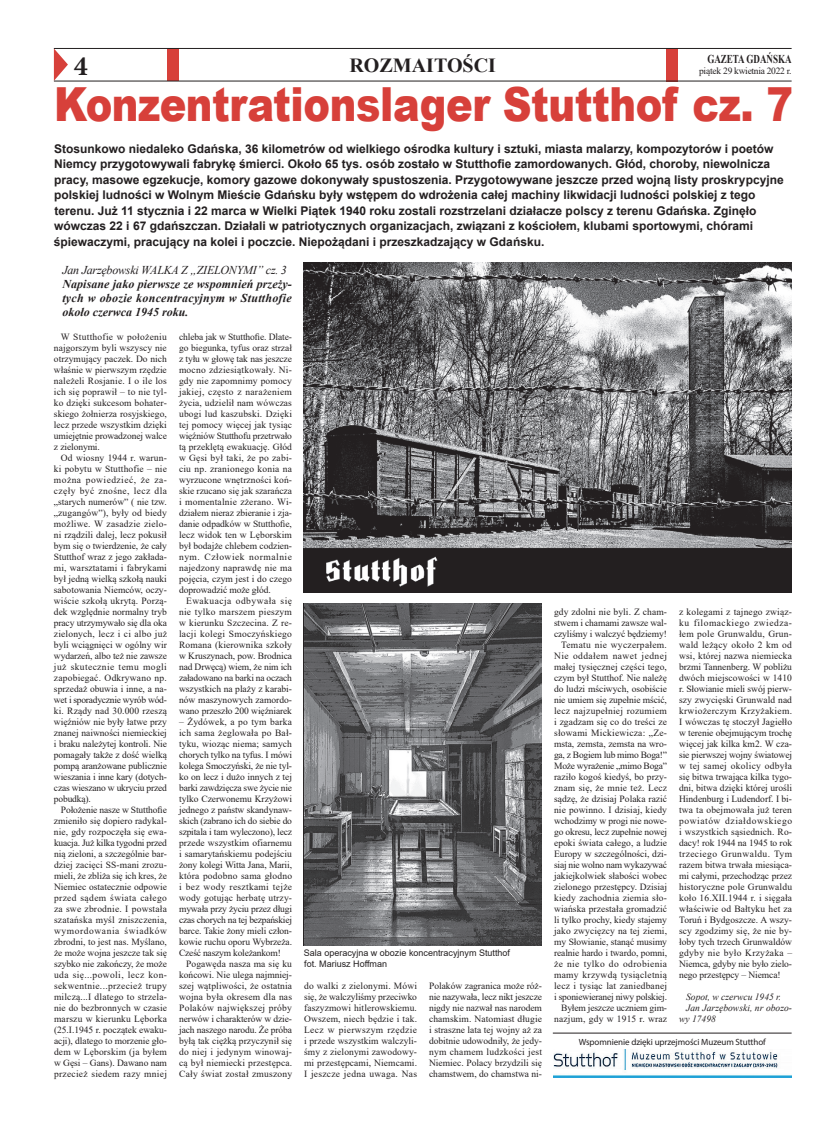
<style>
.page{position:relative;width:820px;height:1134px;background:#fff}
.page>*{position:absolute;margin:0;border:0;box-sizing:border-box;transform-origin:0 0}
.t1{font:900 47px "Arial";letter-spacing:-.01em;color:#d7403a;scale:.85 1}
.t2{font:700 28px "Minion Pro";color:#231f20}
.t3{font:700 20px "Times New Roman";color:#231f20}
.t4{font:700 12px/15.5px "Arial";color:#231f20}
.t5{font:italic 700 12px/14px "Times New Roman";letter-spacing:.02em;color:#231f20;text-align:justify}
.t6{font:italic 12px "Times New Roman";letter-spacing:-.02em;color:#231f20}
.t7{font:700 12px "Times New Roman";color:#231f20;scale:.75 1}
.t8{font:9.5px/11px "Times New Roman";color:#231f20;text-align:justify}
.t9{font:italic 9.5px "Times New Roman";color:#231f20}
.t10{font:9.5px "Times New Roman";letter-spacing:-.03em;color:#231f20}
.t11{font:9px/11px "Arial";color:#231f20}
.t12{font:9px "Myriad Pro";letter-spacing:-.01em;color:#231f20}
</style>
<div class="page">
<svg style="left:54px;top:49px;width:14px;height:32px"></svg>
<div style="left:167px;top:48px;width:12px;height:33px;background:#d7403a"></div>
<div style="left:666px;top:48px;width:11px;height:33px;background:#d7403a"></div>
<hr style="left:54px;top:48px;width:737px;height:1px;background:#231f20">
<hr style="left:54px;top:81px;width:737px;height:1px;background:#231f20">
<img style="left:553px;top:1050px;width:238px;height:27px">
<hr style="left:552px;top:1033px;width:239px;height:1px;background:#231f20">
<img style="left:303px;top:263px;width:488px;height:330px">
<img style="left:303px;top:604px;width:238px;height:341px">
<p class="t7" style="left:707px;top:51px;width:114px">GAZETA GDAŃSKA</p>
<h2 class="t2" style="left:74px;top:46px;width:15px">4</h2>
<h3 class="t3" style="left:349px;top:50px;width:148px">ROZMAITOŚCI</h3>
<p class="t10" style="left:698px;top:64px;width:94px">piątek 29 kwietnia 2022 r.</p>
<h1 class="t1" style="left:54px;top:70px;width:870px">Konzentrationslager Stutthof cz. 7</h1>
<p class="t4" style="left:54px;top:141px;width:731px">Stosunkowo niedaleko Gdańska, 36 kilometrów od wielkiego ośrodka kultury i sztuki, miasta malarzy, kompozytorów i poetów Niemcy przygotowywali fabrykę śmierci. Około 65 tys. osób zostało w Stutthofie zamordowanych. Głód, choroby, niewolnicza pracy, masowe egzekucje, komory gazowe dokonywały spustoszenia. Przygotowywane jeszcze przed wojną listy proskrypcyjne polskiej ludności w Wolnym Mieście Gdańsku były wstępem do wdrożenia całej machiny likwidacji ludności polskiej z tego terenu. Już 11 stycznia i 22 marca w Wielki Piątek 1940 roku zostali rozstrzelani działacze polscy z terenu Gdańska. Zginęło wówczas 22 i 67 gdańszczan. Działali w patriotycznych organizacjach, związani z kościołem, klubami sportowymi, chórami śpiewaczymi, pracujący na kolei i poczcie. Niepożądani i przeszkadzający w Gdańsku.</p>
<p class="t6" style="left:62px;top:262px;width:226px">Jan Jarzębowski WALKA Z „ZIELONYMI” cz. 3</p>
<p class="t5" style="left:62px;top:277px;width:231px">Napisane jako pierwsze ze wspomnień przeży&shy;tych w obozie koncentracyjnym w Stutthofie około czerwca 1945 roku.</p>
<p class="t8" style="left:54px;top:331px;width:114px;text-indent:7px">W Stutthofie w położeniu najgorszym byli wszyscy nie otrzymujący paczek. Do nich właśnie w pierwszym rzędzie należeli Rosjanie. I o ile los ich się poprawił – to nie tyl&shy;ko dzięki sukcesom bohater&shy;skiego żołnierza rosyjskiego, lecz przede wszystkim dzięki umiejętnie prowadzonej walce z zielonymi.</p>
<p class="t8" style="left:54px;top:452px;width:114px;text-indent:7px">Od wiosny 1944 r. warun&shy;ki pobytu w Stutthofie – nie można powiedzieć, że za&shy;częły być znośne, lecz dla „starych numerów” ( nie tzw. „zugangów”), były od biedy możliwe. W zasadzie zielo&shy;ni rządzili dalej, lecz pokusił bym się o twierdzenie, że cały Stutthof wraz z jego zakłada&shy;mi, warsztatami i fabrykami był jedną wielką szkołą nauki sabotowania Niemców, oczy&shy;wiście szkołą ukrytą. Porzą&shy;dek względnie normalny tryb pracy utrzymywało się dla oka zielonych, lecz i ci albo już byli wciągnięci w ogólny wir wydarzeń, albo też nie zawsze już skutecznie temu mogli zapobiegać. Odkrywano np. sprzedaż obuwia i inne, a na&shy;wet i sporadycznie wyrób wód&shy;ki. Rządy nad 30.000 rzeszą więźniów nie były łatwe przy znanej naiwności niemieckiej i braku należytej kontroli. Nie pomagały także z dość wielką pompą aranżowane publicznie wieszania i inne kary (dotych&shy;czas wieszano w ukryciu przed pobudką).</p>
<p class="t8" style="left:54px;top:804px;width:114px;text-indent:7px">Położenie nasze w Stutthofie zmieniło się dopiero radykal&shy;nie, gdy rozpoczęła się ewa&shy;kuacja. Już kilka tygodni przed nią zieloni, a szczególnie bar&shy;dziej zacięci SS-mani zrozu&shy;mieli, że zbliża się ich kres, że Niemiec ostatecznie odpowie przed sądem świata całego za swe zbrodnie. I powstała szatańska myśl zniszczenia, wymordowania świadków zbrodni, to jest nas. Myślano, że może wojna jeszcze tak się szybko nie zakończy, że może uda się...powoli, lecz kon&shy;sekwentnie...przecież trupy milczą...I dlatego to strzela&shy;nie do bezbronnych w czasie marszu w kierunku Lęborka (25.I.1945 r. początek ewaku&shy;acji), dlatego to morzenie gło&shy;dem w Lęborskim (ja byłem w Gęsi – Gans). Dawano nam przecież siedem razy mniej</p>
<p class="t8" style="left:179px;top:331px;width:114px">chleba jak w Stutthofie. Dlate&shy;go biegunka, tyfus oraz strzał z tyłu w głowę tak nas jeszcze mocno zdziesiątkowały. Ni&shy;gdy nie zapomnimy pomocy jakiej, często z narażeniem życia, udzielił nam wówczas ubogi lud kaszubski. Dzięki tej pomocy więcej jak tysiąc więźniów Stutthofu przetrwało tą przeklętą ewakuację. Głód w Gęsi był taki, że po zabi&shy;ciu np. zranionego konia na wyrzucone wnętrzności koń&shy;skie rzucano się jak szarańcza i momentalnie zżerano. Wi&shy;działem nieraz zbieranie i zja&shy;danie odpadków w Stutthofie, lecz widok ten w Lęborskim był bodajże chlebem codzien&shy;nym. Człowiek normalnie najedzony naprawdę nie ma pojęcia, czym jest i do czego doprowadzić może głód.</p>
<p class="t8" style="left:179px;top:595px;width:114px;text-indent:7px">Ewakuacja odbywała się nie tylko marszem pieszym w kierunku Szczecina. Z re&shy;lacji kolegi Smoczyńskiego Romana (kierownika szkoły w Kruszynach, pow. Brodnica nad Drwęcą) wiem, że nim ich załadowano na barki na oczach wszystkich na plaży z karabi&shy;nów maszynowych zamordo&shy;wano przeszło 200 więźniarek</p>
<p class="t8" style="left:179px;top:716px;width:114px">– Żydówek, a po tym barka ich sama żeglowała po Bał&shy;tyku, wioząc niema; samych chorych tylko na tyfus. I mówi kolega Smoczyński, że nie tyl&shy;ko on lecz i dużo innych z tej barki zawdzięcza swe życie nie tylko Czerwonemu Krzyżowi jednego z państw skandynaw&shy;skich (zabrano ich do siebie do szpitala i tam wyleczono), lecz przede wszystkim ofiarnemu i samarytańskiemu podejściu żony kolegi Witta Jana, Marii, która podobno sama głodno i bez wody resztkami tejże wody gotując herbatę utrzy&shy;mywała przy życiu przez długi czas chorych na tej bezpańskiej barce. Takie żony mieli człon&shy;kowie ruchu oporu Wybrzeża.<br>Cześć naszym koleżankom!</p>
<p class="t8" style="left:179px;top:958px;width:114px;text-indent:7px">Pogawęda nasza ma się ku końcowi. Nie ulega najmniej&shy;szej wątpliwości, że ostatnia wojna była okresem dla nas Polaków największej próby nerwów i charakterów w dzie&shy;jach naszego narodu. Że próba byłą tak ciężką przyczynił się do niej i jedynym winowaj&shy;cą był niemiecki przestępca.<br>Cały świat został zmuszony</p>
<p class="t8" style="left:554px;top:606px;width:114px;text-align:right">gdy zdolni nie byli. Z cham&shy;stwem i chamami zawsze wal&shy;czyliśmy i walczyć będziemy!<br>Tematu nie wyczerpałem.<br>Nie oddałem nawet jednej małej tysięcznej części tego, czym był Stutthof. Nie należę do ludzi mściwych, osobiście nie umiem się zupełnie mścić, lecz najzupełniej rozumiem i zgadzam się co do treści ze słowami Mickiewicza: „Ze&shy;msta, zemsta, zemsta na wro&shy;ga, z Bogiem lub mimo Boga!”<br>Może wyrażenie „mimo Boga” raziło kogoś kiedyś, bo przy&shy;znam się, że mnie też. Lecz sądzę, że dzisiaj Polaka razić nie powinno. I dzisiaj, kiedy wchodzimy w progi nie nowe&shy;go okresu, lecz zupełnie nowej epoki świata całego, a ludzie<br>Europy w szczególności, dzi&shy;siaj nie wolno nam wykazywać jakiejkolwiek słabości wobec zielonego przestępcy. Dzisiaj kiedy zachodnia ziemia sło&shy;wiańska przestała gromadzić li tylko prochy, kiedy stajemy jako zwycięzcy na tej ziemi, my Słowianie, stanąć musimy realnie hardo i twardo, pomni, że nie tylko do odrobienia mamy krzywdą tysiącletnią lecz i tysiąc lat zaniedbanej i sponiewieranej niwy polskiej.<br>Byłem jeszcze uczniem gim&shy;nazjum, gdy w 1915 r. wraz</p>
<p class="t8" style="left:678px;top:606px;width:114px">z kolegami z tajnego związ&shy;ku filomackiego zwiedza&shy;łem pole Grunwaldu, Grun&shy;wald leżący około 2 km od wsi, której nazwa niemiecka brzmi Tannenberg. W pobliżu dwóch miejscowości w 1410 r. Słowianie mieli swój pierw&shy;szy zwycięski Grunwald nad krwiożerczym Krzyżakiem.<br>I wówczas tę stoczył Jagiełło w terenie obejmującym trochę więcej jak kilka km2. W cza&shy;sie pierwszej wojny światowej w tej samej okolicy odbyła się bitwa trwająca kilka tygo&shy;dni, bitwa dzięki której urośli Hindenburg i Ludendorf. I bi&shy;twa ta obejmowała już teren powiatów działdowskiego i wszystkich sąsiednich. Ro&shy;dacy! rok 1944 na 1945 to rok trzeciego Grunwaldu. Tym razem bitwa trwała miesiąca&shy;mi całymi, przechodząc przez historyczne pole Grunwaldu koło 16.XII.1944 r. i sięgała właściwie od Bałtyku het za Toruń i Bydgoszcze. A wszy&shy;scy zgodzimy się, że nie by&shy;łoby tych trzech Grunwaldów gdyby nie było Krzyżaka – Niemca, gdyby nie było zielo&shy;nego przestępcy – Niemca!</p>
<p class="t11" style="left:304px;top:947px;width:208px">Sala operacyjna w obozie koncentracyjnym Stutthof fot. Mariusz Hoffman</p>
<p class="t8" style="left:304px;top:980px;width:114px">do walki z zielonymi. Mówi się, że walczyliśmy przeciwko faszyzmowi hitlerowskiemu.<br>Owszem, niech będzie i tak.<br>Lecz w pierwszym rzędzie i przede wszystkim walczyli&shy;śmy z zielonymi zawodowy&shy;mi przestępcami, Niemcami.<br>I jeszcze jedna uwaga. Nas</p>
<p class="t8" style="left:429px;top:980px;width:114px">Polaków zagranica może róż&shy;nie nazywała, lecz nikt jeszcze nigdy nie nazwał nas narodem chamskim. Natomiast długie i straszne lata tej wojny aż za dobitnie udowodniły, że jedy&shy;nym chamem ludzkości jest Niemiec. Polacy brzydzili się chamstwem, do chamstwa ni-</p>
<p class="t9" style="left:686px;top:990px;width:96px">Sopot, w czerwcu 1945 r.</p>
<p class="t9" style="left:686px;top:1001px;width:107px">Jan Jarzębowski, nr obozo-</p>
<p class="t9" style="left:679px;top:1012px;width:38px">wy 17498</p>
<p class="t12" style="left:578px;top:1036px;width:188px">Wspomnienie dzięki uprzejmości Muzeum Stutthof</p>
</div>
